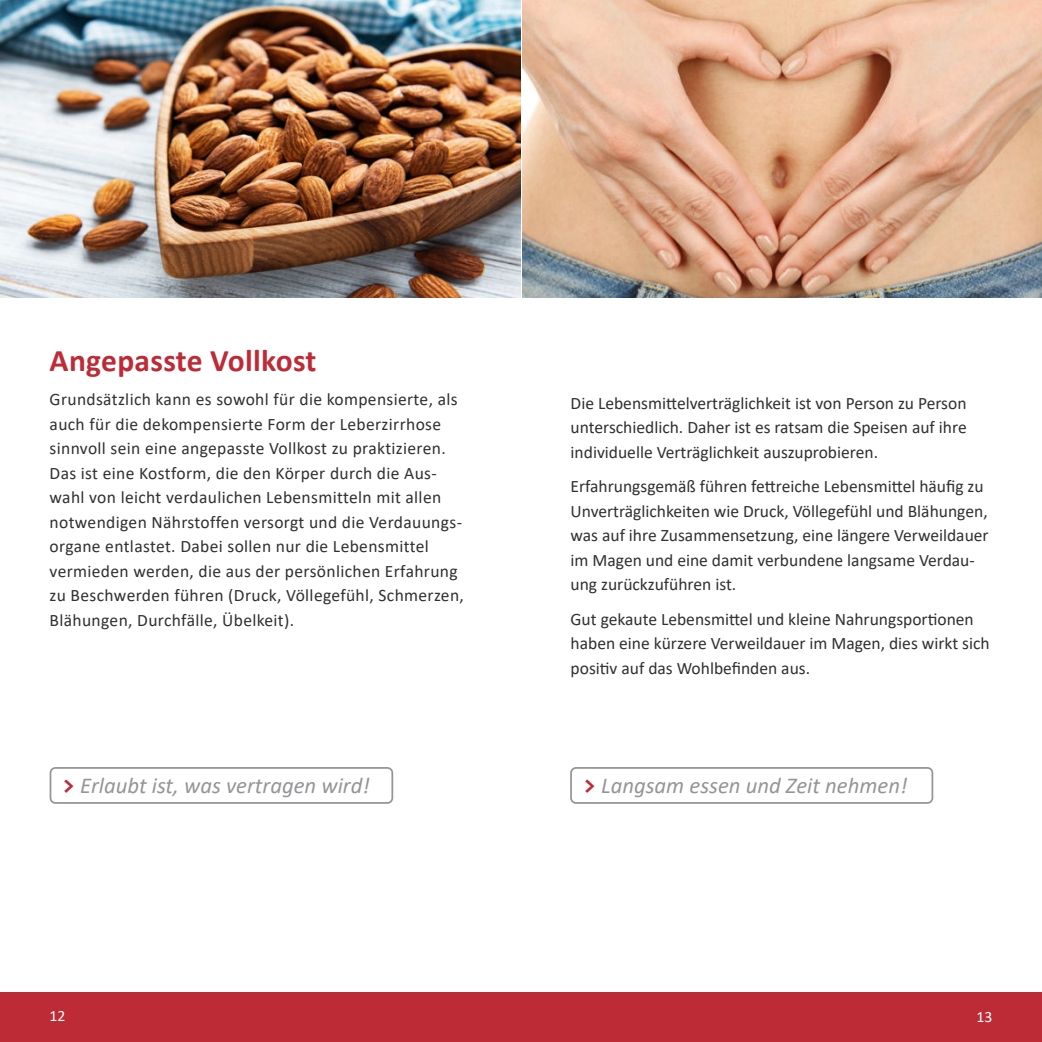
<style>
.page{position:relative;width:1042px;height:1042px;background:#fff}
.page>*{position:absolute;margin:0;border:0;box-sizing:border-box;transform-origin:0 0}
.t1{font:700 31.5px "Calibri";letter-spacing:.01em;color:#bd2b36}
.t2{font:italic 22.75px "Calibri";color:#939598}
.t3{font:17.5px/24.5px "Calibri";letter-spacing:.005em;color:#312f30}
.t4{font:15.75px "Calibri";color:#fff}
.s1{font-family:"The Sans C5";font-weight:700;font-style:normal;color:#bd2b36}
</style>
<div class="page">
<div style="left:0;top:992px;width:1042px;height:50px;background:#bd2b36"></div>
<img style="left:0;top:0;width:1042px;height:298px">
<div style="left:570px;top:767px;width:363px;height:37px;border:2px solid #939598;border-radius:5px"></div>
<div style="left:50px;top:767px;width:343px;height:37px;border:2px solid #939598;border-radius:5px"></div>
<h1 class="t1" style="left:50px;top:345px;width:268px">Angepasste Vollkost</h1>
<p class="t3" style="left:50px;top:387px;width:416px">Grundsätzlich kann es sowohl für die kompensierte, als auch für die dekompensierte Form der Leberzirrhose sinnvoll sein eine angepasste Vollkost zu praktizieren.<br>Das ist eine Kostform, die den Körper durch die Aus&shy;wahl von leicht verdaulichen Lebensmitteln mit allen notwendigen Nährstoffen versorgt und die Verdauungs&shy;organe entlastet. Dabei sollen nur die Lebensmittel vermieden werden, die aus der persönlichen Erfahrung zu Beschwerden führen (Druck, Völlegefühl, Schmerzen, Blähungen, Durchfälle, Übelkeit).</p>
<p class="t3" style="left:570px;top:390px;width:398px;text-align:justify">Die Lebensmittelverträglichkeit ist von Person zu Person unterschiedlich. Daher ist es ratsam die Speisen auf ihre individuelle Verträglichkeit auszuprobieren.</p>
<p class="t3" style="left:570px;top:474px;width:419px">Erfahrungsgemäß führen fettreiche Lebensmittel häufig zu Unverträglichkeiten wie Druck, Völlegefühl und Blähungen, was auf ihre Zusammensetzung, eine längere Verweildauer im Magen und eine damit verbundene langsame Verdau&shy;ung zurückzuführen ist.</p>
<p class="t3" style="left:570px;top:606px;width:420px">Gut gekaute Lebensmittel und kleine Nahrungsportionen haben eine kürzere Verweildauer im Magen, dies wirkt sich positiv auf das Wohlbefinden aus.</p>
<h2 class="t2" style="left:62px;top:777px;width:309px"><span class="s1">&gt;</span> Erlaubt ist, was vertragen wird!</h2>
<h2 class="t2" style="left:583px;top:777px;width:325px"><span class="s1">&gt;</span> Langsam essen und Zeit nehmen!</h2>
<p class="t4" style="left:50px;top:1005px;width:17px">12</p>
<p class="t4" style="left:976px;top:1005px;width:17px">13</p>
</div>
